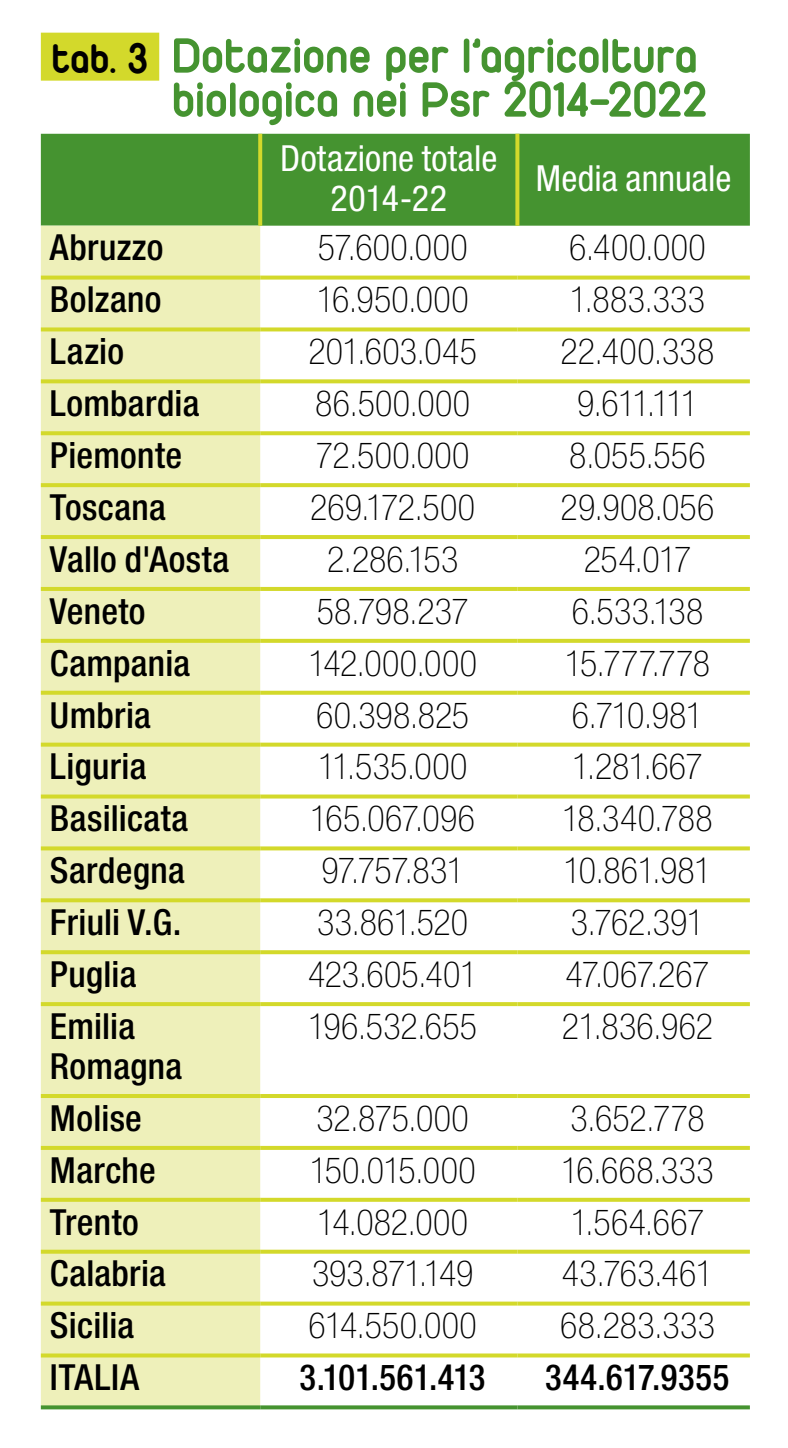
<style>
.page{position:relative;width:788px;height:1448px;background:#fff}
.page>*{position:absolute;margin:0;border:0;box-sizing:border-box;transform-origin:0 0}
.t1{font:700 52px/44px "Duepuntozero";letter-spacing:.015em;color:#459330;text-align:right}
.tev_TABELLA_testo{font:100 condensed 36px "Helvetica Neue LT Std";letter-spacing:.005em;color:#000}
.tev_TABELLA_testo-2{font:500 condensed 36px/40px "Helvetica Neue LT Std";letter-spacing:.01em;color:#000}
.t2{font:condensed 36px/40px "Helvetica Neue LT Std";letter-spacing:.005em;color:#fff;text-align:center}
.tev_TABELLA_testo-3{font:500 condensed 36px "Helvetica Neue LT Std";letter-spacing:-.01em;color:#000;scale:.96 1}
.tev_TABELLA_testo-4{font:500 condensed 36px "Helvetica Neue LT Std";letter-spacing:.01em;color:#000;scale:.96 1}
.tev_TABELLA_testo-5{font:100 condensed 36px "Helvetica Neue LT Std";letter-spacing:-.015em;color:#000}
.s1{font-size:44px;color:#000}
</style>
<div class="page">
<div style="left:41px;top:134px;width:708px;height:92px;background:#459330"></div>
<div style="left:41px;top:226px;width:219px;height:1179px;background:#eef0ba"></div>
<svg style="left:41px;top:276px;width:219px;height:4px"></svg>
<svg style="left:260px;top:276px;width:257px;height:4px"></svg>
<svg style="left:517px;top:276px;width:232px;height:4px"></svg>
<svg style="left:41px;top:327px;width:219px;height:4px"></svg>
<svg style="left:260px;top:327px;width:257px;height:4px"></svg>
<svg style="left:517px;top:327px;width:232px;height:4px"></svg>
<svg style="left:41px;top:379px;width:219px;height:4px"></svg>
<svg style="left:260px;top:379px;width:257px;height:4px"></svg>
<svg style="left:517px;top:379px;width:232px;height:4px"></svg>
<svg style="left:41px;top:431px;width:219px;height:4px"></svg>
<svg style="left:260px;top:431px;width:257px;height:4px"></svg>
<svg style="left:517px;top:431px;width:232px;height:4px"></svg>
<svg style="left:41px;top:483px;width:219px;height:4px"></svg>
<svg style="left:260px;top:483px;width:257px;height:4px"></svg>
<svg style="left:517px;top:483px;width:232px;height:4px"></svg>
<hr style="left:41px;top:535px;width:219px;height:4px;background:#d3d92b">
<hr style="left:260px;top:535px;width:257px;height:4px;background:#d3d92b">
<hr style="left:517px;top:535px;width:232px;height:4px;background:#d3d92b">
<hr style="left:41px;top:587px;width:219px;height:4px;background:#d3d92b">
<hr style="left:260px;top:587px;width:257px;height:4px;background:#d3d92b">
<hr style="left:517px;top:587px;width:232px;height:4px;background:#d3d92b">
<svg style="left:41px;top:639px;width:219px;height:4px"></svg>
<svg style="left:260px;top:639px;width:257px;height:4px"></svg>
<svg style="left:517px;top:639px;width:232px;height:4px"></svg>
<svg style="left:41px;top:691px;width:219px;height:4px"></svg>
<svg style="left:260px;top:691px;width:257px;height:4px"></svg>
<svg style="left:517px;top:691px;width:232px;height:4px"></svg>
<svg style="left:41px;top:743px;width:219px;height:4px"></svg>
<svg style="left:260px;top:743px;width:257px;height:4px"></svg>
<svg style="left:517px;top:743px;width:232px;height:4px"></svg>
<svg style="left:41px;top:794px;width:219px;height:4px"></svg>
<svg style="left:260px;top:794px;width:257px;height:4px"></svg>
<svg style="left:517px;top:794px;width:232px;height:4px"></svg>
<svg style="left:41px;top:846px;width:219px;height:4px"></svg>
<svg style="left:260px;top:846px;width:257px;height:4px"></svg>
<svg style="left:517px;top:846px;width:232px;height:4px"></svg>
<svg style="left:41px;top:898px;width:219px;height:4px"></svg>
<svg style="left:260px;top:898px;width:257px;height:4px"></svg>
<svg style="left:517px;top:898px;width:232px;height:4px"></svg>
<svg style="left:41px;top:950px;width:219px;height:4px"></svg>
<svg style="left:260px;top:950px;width:257px;height:4px"></svg>
<svg style="left:517px;top:950px;width:232px;height:4px"></svg>
<svg style="left:41px;top:1002px;width:219px;height:4px"></svg>
<svg style="left:260px;top:1002px;width:257px;height:4px"></svg>
<svg style="left:517px;top:1002px;width:232px;height:4px"></svg>
<hr style="left:41px;top:1094px;width:219px;height:4px;background:#d3d92b">
<hr style="left:260px;top:1094px;width:257px;height:4px;background:#d3d92b">
<hr style="left:517px;top:1094px;width:232px;height:4px;background:#d3d92b">
<hr style="left:41px;top:1146px;width:219px;height:4px;background:#d3d92b">
<svg style="left:260px;top:1146px;width:257px;height:4px"></svg>
<svg style="left:517px;top:1146px;width:232px;height:4px"></svg>
<svg style="left:41px;top:1198px;width:219px;height:4px"></svg>
<svg style="left:260px;top:1198px;width:257px;height:4px"></svg>
<svg style="left:517px;top:1198px;width:232px;height:4px"></svg>
<svg style="left:41px;top:1250px;width:219px;height:4px"></svg>
<svg style="left:260px;top:1250px;width:257px;height:4px"></svg>
<svg style="left:517px;top:1250px;width:232px;height:4px"></svg>
<svg style="left:41px;top:1302px;width:219px;height:4px"></svg>
<svg style="left:260px;top:1302px;width:257px;height:4px"></svg>
<svg style="left:517px;top:1302px;width:232px;height:4px"></svg>
<svg style="left:41px;top:1353px;width:219px;height:4px"></svg>
<svg style="left:260px;top:1353px;width:257px;height:4px"></svg>
<svg style="left:517px;top:1353px;width:232px;height:4px"></svg>
<svg style="left:41px;top:1405px;width:219px;height:4px"></svg>
<svg style="left:260px;top:1405px;width:257px;height:4px"></svg>
<svg style="left:517px;top:1405px;width:232px;height:4px"></svg>
<svg style="left:258px;top:134px;width:4px;height:92px"></svg>
<svg style="left:515px;top:134px;width:4px;height:92px"></svg>
<div style="left:41px;top:33px;width:118px;height:48px;background:#d3d92b"></div>
<p class="t1" style="left:52px;top:34px;width:656px"><span class="s1">tab. 3</span> Dotazione per l’agricoltura biologica nei Psr 2014-2022</p>
<p class="t2" style="left:280px;top:138px;width:219px">Dotazione totale<br>2014-22</p>
<p class="t2" style="left:535px;top:158px;width:197px">Media annuale</p>
<p class="tev_TABELLA_testo-2" style="left:50px;top:227px;width:115px">Abruzzo</p>
<p class="tev_TABELLA_testo" style="left:317px;top:228px;width:151px">57.600.000</p>
<p class="tev_TABELLA_testo" style="left:569px;top:228px;width:138px">6.400.000</p>
<p class="tev_TABELLA_testo-2" style="left:50px;top:279px;width:113px">Bolzano</p>
<p class="tev_TABELLA_testo" style="left:317px;top:279px;width:153px">16.950.000</p>
<p class="tev_TABELLA_testo" style="left:570px;top:279px;width:137px">1.883.333</p>
<p class="tev_TABELLA_testo-2" style="left:50px;top:331px;width:76px">Lazio</p>
<p class="tev_TABELLA_testo" style="left:308px;top:331px;width:170px">201.603.045</p>
<p class="tev_TABELLA_testo" style="left:560px;top:331px;width:155px">22.400.338</p>
<p class="tev_TABELLA_testo-2" style="left:50px;top:383px;width:151px">Lombardia</p>
<p class="tev_TABELLA_testo" style="left:315px;top:383px;width:156px">86.500.000</p>
<p class="tev_TABELLA_testo" style="left:577px;top:383px;width:122px">9.611.111</p>
<p class="tev_TABELLA_testo-2" style="left:50px;top:435px;width:134px">Piemonte</p>
<p class="tev_TABELLA_testo" style="left:316px;top:435px;width:155px">72.500.000</p>
<p class="tev_TABELLA_testo" style="left:569px;top:435px;width:138px">8.055.556</p>
<p class="tev_TABELLA_testo-2" style="left:50px;top:487px;width:117px">Toscana</p>
<p class="tev_TABELLA_testo" style="left:310px;top:487px;width:166px">269.172.500</p>
<p class="tev_TABELLA_testo" style="left:560px;top:487px;width:155px">29.908.056</p>
<p class="tev_TABELLA_testo-2" style="left:50px;top:539px;width:181px">Vallo d'Aosta</p>
<p class="tev_TABELLA_testo" style="left:327px;top:539px;width:133px">2.286.153</p>
<p class="tev_TABELLA_testo" style="left:583px;top:539px;width:109px">254.017</p>
<p class="tev_TABELLA_testo-2" style="left:50px;top:590px;width:97px">Veneto</p>
<p class="tev_TABELLA_testo" style="left:317px;top:591px;width:153px">58.798.237</p>
<p class="tev_TABELLA_testo" style="left:571px;top:591px;width:133px">6.533.138</p>
<p class="tev_TABELLA_testo-2" style="left:50px;top:642px;width:142px">Campania</p>
<p class="tev_TABELLA_testo" style="left:308px;top:643px;width:170px">142.000.000</p>
<p class="tev_TABELLA_testo" style="left:565px;top:643px;width:147px">15.777.778</p>
<p class="tev_TABELLA_testo-2" style="left:50px;top:694px;width:102px">Umbria</p>
<p class="tev_TABELLA_testo" style="left:316px;top:695px;width:154px">60.398.825</p>
<p class="tev_TABELLA_testo" style="left:572px;top:695px;width:133px">6.710.981</p>
<p class="tev_TABELLA_testo-2" style="left:50px;top:746px;width:98px">Liguria</p>
<p class="tev_TABELLA_testo" style="left:318px;top:746px;width:151px">11.535.000</p>
<p class="tev_TABELLA_testo" style="left:572px;top:746px;width:132px">1.281.667</p>
<p class="tev_TABELLA_testo-2" style="left:50px;top:798px;width:140px">Basilicata</p>
<p class="tev_TABELLA_testo" style="left:310px;top:798px;width:166px">165.067.096</p>
<p class="tev_TABELLA_testo" style="left:562px;top:798px;width:152px">18.340.788</p>
<p class="tev_TABELLA_testo-2" style="left:50px;top:850px;width:136px">Sardegna</p>
<p class="tev_TABELLA_testo" style="left:321px;top:850px;width:144px">97.757.831</p>
<p class="tev_TABELLA_testo" style="left:563px;top:850px;width:149px">10.861.981</p>
<p class="tev_TABELLA_testo-2" style="left:50px;top:902px;width:133px">Friuli V.G.</p>
<p class="tev_TABELLA_testo" style="left:317px;top:902px;width:152px">33.861.520</p>
<p class="tev_TABELLA_testo" style="left:571px;top:902px;width:135px">3.762.391</p>
<p class="tev_TABELLA_testo-2" style="left:50px;top:954px;width:88px">Puglia</p>
<p class="tev_TABELLA_testo" style="left:308px;top:954px;width:171px">423.605.401</p>
<p class="tev_TABELLA_testo" style="left:565px;top:954px;width:145px">47.067.267</p>
<p class="tev_TABELLA_testo-2" style="left:50px;top:1006px;width:134px">Emilia<br>Romagna</p>
<p class="tev_TABELLA_testo" style="left:308px;top:1006px;width:170px">196.532.655</p>
<p class="tev_TABELLA_testo" style="left:562px;top:1006px;width:153px">21.836.962</p>
<p class="tev_TABELLA_testo-2" style="left:50px;top:1097px;width:94px">Molise</p>
<p class="tev_TABELLA_testo" style="left:316px;top:1098px;width:154px">32.875.000</p>
<p class="tev_TABELLA_testo" style="left:570px;top:1098px;width:136px">3.652.778</p>
<p class="tev_TABELLA_testo-2" style="left:50px;top:1149px;width:107px">Marche</p>
<p class="tev_TABELLA_testo" style="left:309px;top:1150px;width:167px">150.015.000</p>
<p class="tev_TABELLA_testo" style="left:561px;top:1150px;width:154px">16.668.333</p>
<p class="tev_TABELLA_testo-2" style="left:50px;top:1201px;width:90px">Trento</p>
<p class="tev_TABELLA_testo" style="left:317px;top:1202px;width:152px">14.082.000</p>
<p class="tev_TABELLA_testo" style="left:570px;top:1202px;width:135px">1.564.667</p>
<p class="tev_TABELLA_testo-2" style="left:50px;top:1253px;width:117px">Calabria</p>
<p class="tev_TABELLA_testo-5" style="left:312px;top:1254px;width:163px">393.871.149</p>
<p class="tev_TABELLA_testo" style="left:561px;top:1254px;width:153px">43.763.461</p>
<p class="tev_TABELLA_testo-2" style="left:50px;top:1305px;width:86px">Sicilia</p>
<p class="tev_TABELLA_testo" style="left:308px;top:1305px;width:170px">614.550.000</p>
<p class="tev_TABELLA_testo" style="left:560px;top:1305px;width:156px">68.283.333</p>
<p class="tev_TABELLA_testo-2" style="left:50px;top:1357px;width:91px">ITALIA</p>
<p class="tev_TABELLA_testo-3" style="left:299px;top:1356px;width:195px">3.101.561.413</p>
<p class="tev_TABELLA_testo-4" style="left:545px;top:1356px;width:193px">344.617.9355</p>
</div>
